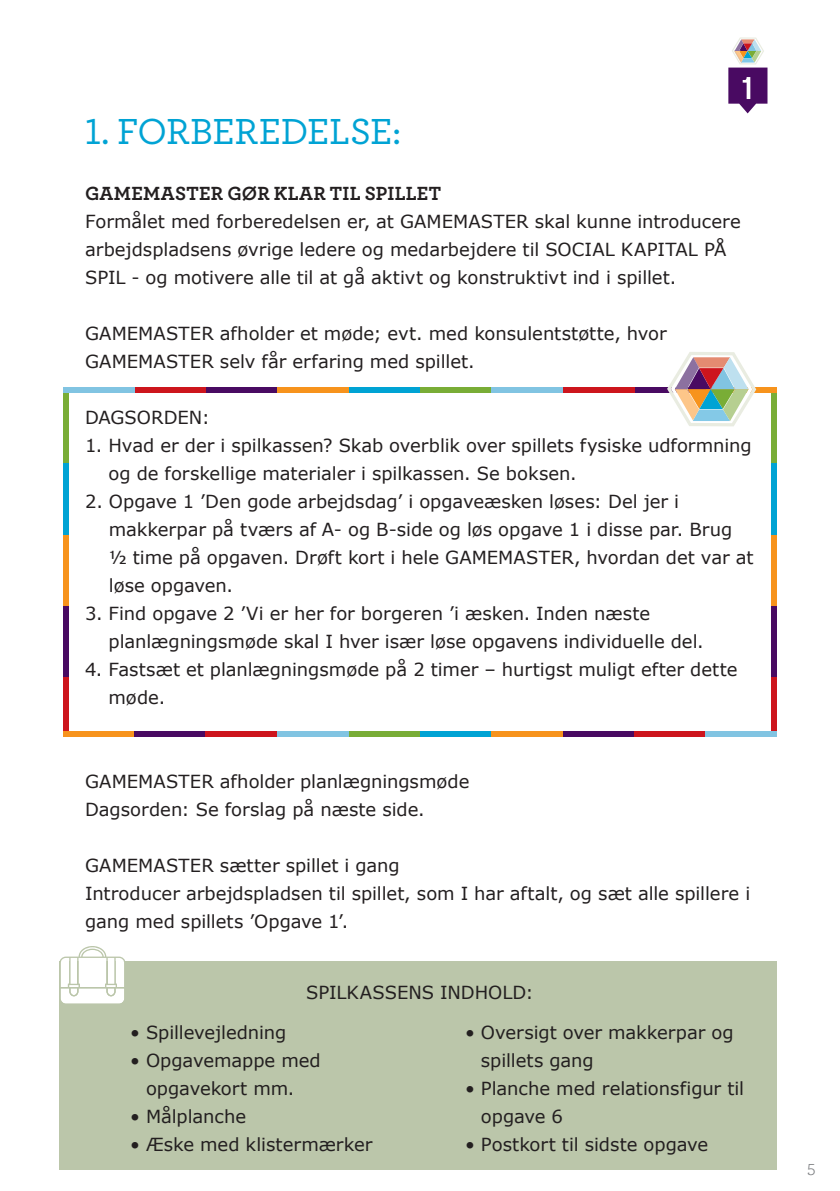
<style>
.page{position:relative;width:840px;height:1191px;background:#fff}
.page>*{position:absolute;margin:0;border:0;box-sizing:border-box;transform-origin:0 0}
.Underoverskrift{font:500 38px "Archer";letter-spacing:-.01em;color:#00a3d4}
.Underoverskrift-2{font:700 20px "Archer";letter-spacing:.015em;color:#231f20}
.Brødtekst{font:18px/28px "Verdana";color:#231f20}
.t1{font:18px "Archer";color:#808285}
</style>
<div class="page">
<div style="left:59px;top:961px;width:717px;height:209px;background:#bbc6aa"></div>
<svg style="left:60px;top:946px;width:65px;height:58px"></svg>
<svg style="left:728px;top:37px;width:39px;height:76px"></svg>
<div style="left:63px;top:392px;width:6px;height:72px;background:#79ad36"></div>
<div style="left:63px;top:464px;width:6px;height:71px;background:#00a3d4"></div>
<div style="left:63px;top:535px;width:6px;height:71px;background:#f7931d"></div>
<div style="left:63px;top:606px;width:6px;height:71px;background:#490a62"></div>
<div style="left:63px;top:677px;width:6px;height:55px;background:#cd151d"></div>
<div style="left:770px;top:392px;width:6px;height:72px;background:#79ad36"></div>
<div style="left:770px;top:464px;width:6px;height:71px;background:#00a3d4"></div>
<div style="left:770px;top:535px;width:6px;height:71px;background:#f7931d"></div>
<div style="left:770px;top:606px;width:6px;height:71px;background:#490a62"></div>
<div style="left:770px;top:677px;width:6px;height:55px;background:#cd151d"></div>
<div style="left:705px;top:387px;width:71px;height:5px;background:#f7931d"></div>
<div style="left:634px;top:387px;width:71px;height:5px;background:#490a62"></div>
<div style="left:562px;top:387px;width:72px;height:5px;background:#cd151d"></div>
<div style="left:491px;top:387px;width:71px;height:5px;background:#81c4e2"></div>
<div style="left:419px;top:387px;width:71px;height:5px;background:#79ad36"></div>
<div style="left:348px;top:387px;width:71px;height:5px;background:#00a3d4"></div>
<div style="left:277px;top:387px;width:71px;height:5px;background:#f7931d"></div>
<div style="left:205px;top:387px;width:72px;height:5px;background:#490a62"></div>
<div style="left:134px;top:387px;width:71px;height:5px;background:#cd151d"></div>
<div style="left:63px;top:387px;width:71px;height:5px;background:#81c4e2"></div>
<div style="left:63px;top:731px;width:71px;height:6px;background:#f7931d"></div>
<div style="left:134px;top:731px;width:72px;height:6px;background:#490a62"></div>
<div style="left:206px;top:731px;width:71px;height:6px;background:#cd151d"></div>
<div style="left:277px;top:731px;width:72px;height:6px;background:#81c4e2"></div>
<div style="left:349px;top:731px;width:71px;height:6px;background:#79ad36"></div>
<div style="left:420px;top:731px;width:71px;height:6px;background:#00a3d4"></div>
<div style="left:491px;top:731px;width:72px;height:6px;background:#f7931d"></div>
<div style="left:563px;top:731px;width:71px;height:6px;background:#490a62"></div>
<div style="left:634px;top:731px;width:71px;height:6px;background:#cd151d"></div>
<div style="left:705px;top:731px;width:71px;height:6px;background:#81c4e2"></div>
<svg style="left:666px;top:352px;width:89px;height:74px"></svg>
<p class="Underoverskrift" style="left:85px;top:104px;width:317px">1. FORBEREDELSE:</p>
<p class="Underoverskrift-2" style="left:85px;top:177px;width:357px">GAMEMASTER GØR KLAR TIL SPILLET</p>
<p class="Brødtekst" style="left:85px;top:207px;width:657px">Formålet med forberedelsen er, at GAMEMASTER skal kunne introducere arbejdspladsens øvrige ledere og medarbejdere til SOCIAL KAPITAL PÅ<br>SPIL - og motivere alle til at gå aktivt og konstruktivt ind i spillet.</p>
<p class="Brødtekst" style="left:85px;top:319px;width:583px">GAMEMASTER afholder et møde; evt. med konsulentstøtte, hvor<br>GAMEMASTER selv får erfaring med spillet.</p>
<p class="Brødtekst" style="left:85px;top:403px;width:126px">DAGSORDEN:</p>
<p class="Brødtekst" style="left:108px;top:431px;width:644px;text-indent:-23px">1. Hvad er der i spilkassen? Skab overblik over spillets fysiske udformning og de forskellige materialer i spilkassen. Se boksen.</p>
<p class="Brødtekst" style="left:109px;top:487px;width:645px;text-indent:-24px">2. Opgave 1 ’Den gode arbejdsdag’ i opgaveæsken løses: Del jer i makkerpar på tværs af A- og B-side og løs opgave 1 i disse par. Brug ½ time på opgaven. Drøft kort i hele GAMEMASTER, hvordan det var at løse opgaven.</p>
<p class="Brødtekst" style="left:109px;top:599px;width:596px;text-indent:-23px">3. Find opgave 2 ’Vi er her for borgeren ’i æsken. Inden næste planlægningsmøde skal I hver især løse opgavens individuelle del.</p>
<p class="Brødtekst" style="left:108px;top:655px;width:630px;text-indent:-23px">4. Fastsæt et planlægningsmøde på 2 timer – hurtigst muligt efter dette møde.</p>
<p class="Brødtekst" style="left:85px;top:767px;width:385px">GAMEMASTER afholder planlægningsmøde</p>
<p class="Brødtekst" style="left:85px;top:795px;width:341px">Dagsorden: Se forslag på næste side.</p>
<p class="Brødtekst" style="left:85px;top:851px;width:316px">GAMEMASTER sætter spillet i gang</p>
<p class="Brødtekst" style="left:85px;top:879px;width:666px">Introducer arbejdspladsen til spillet, som I har aftalt, og sæt alle spillere i gang med spillets ’Opgave 1’.</p>
<p class="Brødtekst" style="left:306px;top:978px;width:229px">SPILKASSENS INDHOLD:</p>
<p class="Brødtekst" style="left:130px;top:1018px;width:158px">• Spillevejledning</p>
<p class="Brødtekst" style="left:130px;top:1046px;width:192px;text-align:center">• Opgavemappe med opgavekort mm.</p>
<p class="Brødtekst" style="left:130px;top:1102px;width:117px">• Målplanche</p>
<p class="Brødtekst" style="left:130px;top:1130px;width:243px">• Æske med klistermærker</p>
<p class="Brødtekst" style="left:480px;top:1018px;width:254px;text-indent:-16px">• Oversigt over makkerpar og spillets gang</p>
<p class="Brødtekst" style="left:480px;top:1074px;width:264px;text-indent:-16px">• Planche med relationsfigur til opgave 6</p>
<p class="Brødtekst" style="left:465px;top:1130px;width:244px">• Postkort til sidste opgave</p>
<p class="t1" style="left:806px;top:1154px;width:10px">5</p>
</div>
